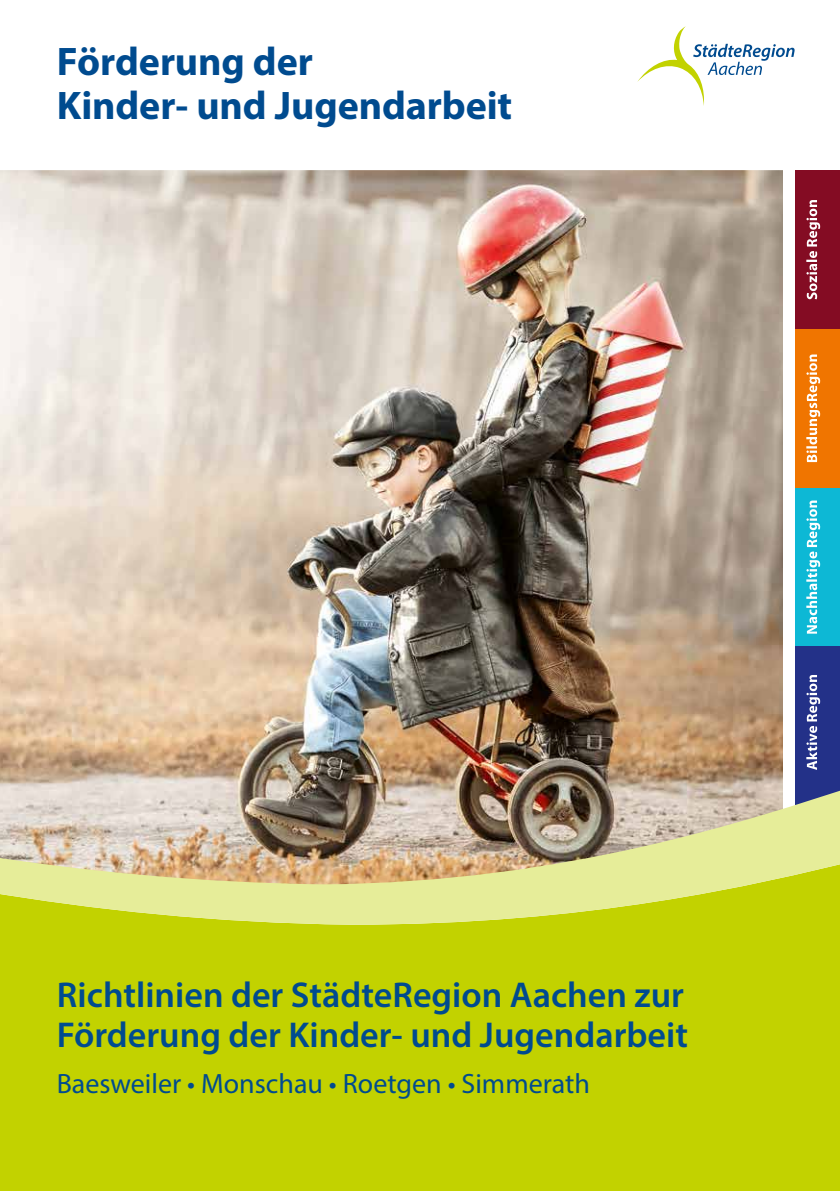
<style>
.page{position:relative;width:840px;height:1191px;background:#fff}
.page>*{position:absolute;margin:0;border:0;box-sizing:border-box;transform-origin:0 0}
.t1{font:700 40px "Myriad Pro";letter-spacing:-.005em;color:#004b8f}
.t2{font:600 36px/40px "Myriad Pro";color:#004b8f}
.t3{font:28px "Myriad Pro";color:#004b8f}
</style>
<div class="page">
<img style="left:0;top:170px;width:782px;height:615px">
<div style="left:794px;top:170px;width:45px;height:159px;background:#840c23"></div>
<svg style="left:806px;top:200px;width:13px;height:99px"></svg>
<div style="left:794px;top:329px;width:45px;height:159px;background:#f07500"></div>
<svg style="left:806px;top:354px;width:13px;height:108px"></svg>
<div style="left:794px;top:488px;width:45px;height:158px;background:#0db8d5"></div>
<svg style="left:806px;top:500px;width:13px;height:133px"></svg>
<div style="left:794px;top:646px;width:45px;height:159px;background:#233188"></div>
<svg style="left:806px;top:675px;width:13px;height:95px"></svg>
<div style="left:0;top:924px;width:839px;height:267px;background:#c2d200"></div>
<img style="left:0;top:785px;width:839px;height:139px">
<svg style="left:637px;top:26px;width:157px;height:80px"></svg>
<p class="t1" style="left:57px;top:36px;width:258px">Förderung der</p>
<p class="t1" style="left:57px;top:80px;width:457px">Kinder- und Jugendarbeit</p>
<p class="t2" style="left:57px;top:973px;width:632px">Richtlinien der StädteRegion Aachen zur<br>Förderung der Kinder- und Jugendarbeit</p>
<p class="t3" style="left:57px;top:1066px;width:534px">Baesweiler • Monschau • Roetgen • Simmerath</p>
</div>
